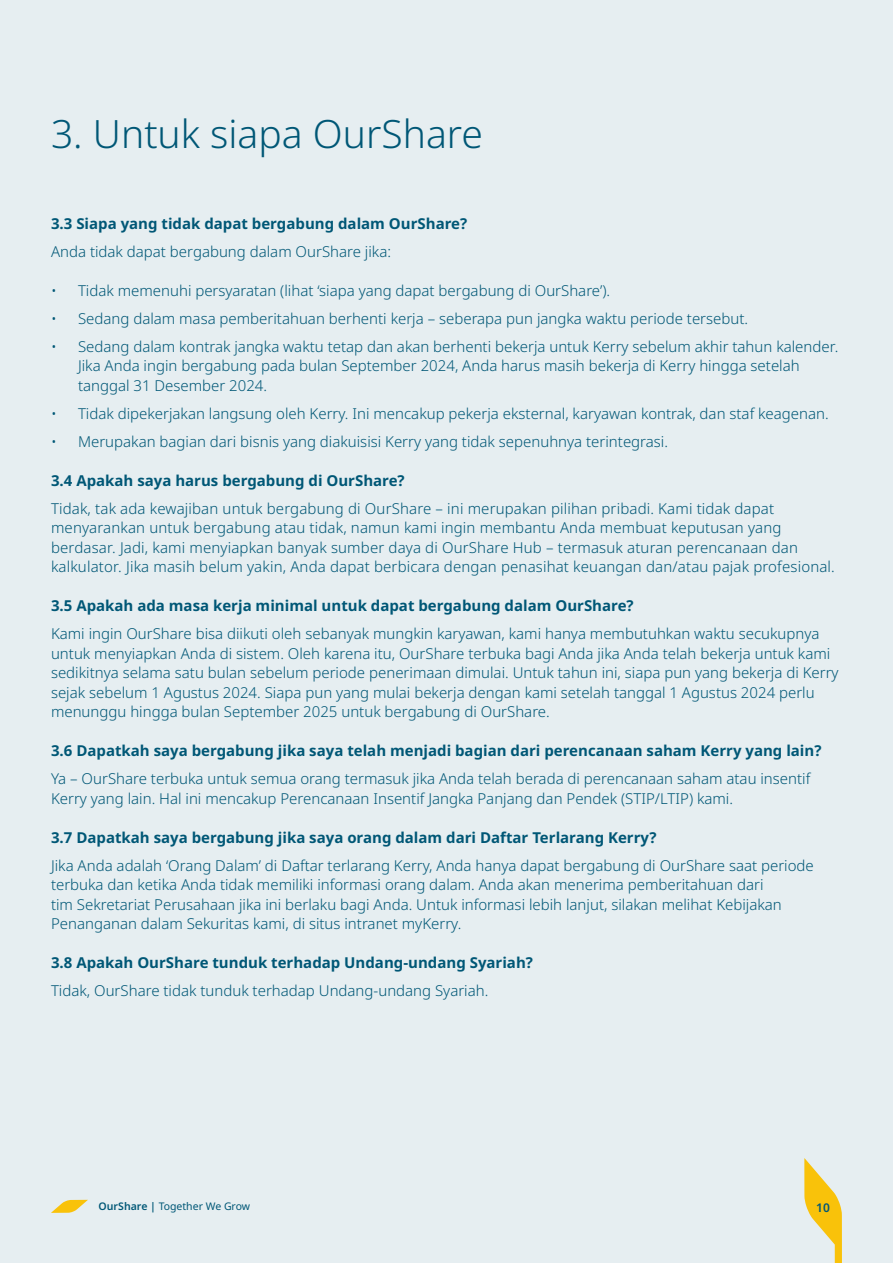
<style>
.page{position:relative;width:893px;height:1263px;background:#e6eef1}
.page>*{position:absolute;margin:0;border:0;box-sizing:border-box;transform-origin:0 0}
.t1{font:300 39px "Noto Sans";color:#005776}
.t2{font:300 15px/19.5px "Noto Sans";color:#005776}
.t3{font:700 15px "Noto Sans";color:#005776}
.t4{font:600 12px "Noto Sans";color:#005776}
.t5{font:10.5px "Noto Sans";color:#005776}
.s1{font-weight:600}
</style>
<div class="page">
<svg style="left:51px;top:1200px;width:37px;height:13px"></svg>
<svg style="left:804px;top:1158px;width:38px;height:105px"></svg>
<h1 class="t1" style="left:51px;top:106px;width:433px">3. Untuk siapa OurShare</h1>
<p class="t3" style="left:51px;top:213px;width:418px">3.3 Siapa yang tidak dapat bergabung dalam OurShare?</p>
<p class="t2" style="left:51px;top:242px;width:342px">Anda tidak dapat bergabung dalam OurShare jika:</p>
<p class="t2" style="left:51px;top:281px;width:561px">• Tidak memenuhi persyaratan (lihat ‘siapa yang dapat bergabung di OurShare’).</p>
<p class="t2" style="left:51px;top:309px;width:699px">• Sedang dalam masa pemberitahuan berhenti kerja – seberapa pun jangka waktu periode tersebut.</p>
<p class="t2" style="left:78px;top:337px;width:762px;text-indent:-27px">• Sedang dalam kontrak jangka waktu tetap dan akan berhenti bekerja untuk Kerry sebelum akhir tahun kalender.<br>Jika Anda ingin bergabung pada bulan September 2024, Anda harus masih bekerja di Kerry hingga setelah tanggal 31 Desember 2024.</p>
<p class="t2" style="left:51px;top:404px;width:779px">• Tidak dipekerjakan langsung oleh Kerry. Ini mencakup pekerja eksternal, karyawan kontrak, dan staf keagenan.</p>
<p class="t2" style="left:51px;top:432px;width:619px">• Merupakan bagian dari bisnis yang diakuisisi Kerry yang tidak sepenuhnya terintegrasi.</p>
<p class="t3" style="left:51px;top:470px;width:355px">3.4 Apakah saya harus bergabung di OurShare?</p>
<p class="t2" style="left:51px;top:499px;width:785px">Tidak, tak ada kewajiban untuk bergabung di OurShare – ini merupakan pilihan pribadi. Kami tidak dapat menyarankan untuk bergabung atau tidak, namun kami ingin membantu Anda membuat keputusan yang berdasar. Jadi, kami menyiapkan banyak sumber daya di OurShare Hub – termasuk aturan perencanaan dan kalkulator. Jika masih belum yakin, Anda dapat berbicara dengan penasihat keuangan dan/atau pajak profesional.</p>
<p class="t3" style="left:51px;top:595px;width:584px">3.5 Apakah ada masa kerja minimal untuk dapat bergabung dalam OurShare?</p>
<p class="t2" style="left:51px;top:624px;width:789px">Kami ingin OurShare bisa diikuti oleh sebanyak mungkin karyawan, kami hanya membutuhkan waktu secukupnya untuk menyiapkan Anda di sistem. Oleh karena itu, OurShare terbuka bagi Anda jika Anda telah bekerja untuk kami sedikitnya selama satu bulan sebelum periode penerimaan dimulai. Untuk tahun ini, siapa pun yang bekerja di Kerry sejak sebelum 1 Agustus 2024. Siapa pun yang mulai bekerja dengan kami setelah tanggal 1 Agustus 2024 perlu menunggu hingga bulan September 2025 untuk bergabung di OurShare.</p>
<p class="t3" style="left:51px;top:740px;width:772px">3.6 Dapatkah saya bergabung jika saya telah menjadi bagian dari perencanaan saham Kerry yang lain?</p>
<p class="t2" style="left:51px;top:769px;width:761px">Ya – OurShare terbuka untuk semua orang termasuk jika Anda telah berada di perencanaan saham atau insentif<br>Kerry yang lain. Hal ini mencakup Perencanaan Insentif Jangka Panjang dan Pendek (STIP/LTIP) kami.</p>
<p class="t3" style="left:51px;top:827px;width:607px">3.7 Dapatkah saya bergabung jika saya orang dalam dari Daftar Terlarang Kerry?</p>
<p class="t2" style="left:51px;top:856px;width:764px">Jika Anda adalah ‘Orang Dalam’ di Daftar terlarang Kerry, Anda hanya dapat bergabung di OurShare saat periode terbuka dan ketika Anda tidak memiliki informasi orang dalam. Anda akan menerima pemberitahuan dari<br>tim Sekretariat Perusahaan jika ini berlaku bagi Anda. Untuk informasi lebih lanjut, silakan melihat Kebijakan Penanganan dalam Sekuritas kami, di situs intranet myKerry.</p>
<p class="t3" style="left:51px;top:952px;width:483px">3.8 Apakah OurShare tunduk terhadap Undang-undang Syariah?</p>
<p class="t2" style="left:51px;top:981px;width:439px">Tidak, OurShare tidak tunduk terhadap Undang-undang Syariah.</p>
<p class="t5" style="left:99px;top:1199px;width:153px"><span class="s1">OurShare |</span> Together We Grow</p>
<p class="t4" style="left:816px;top:1199px;width:15px">10</p>
</div>
